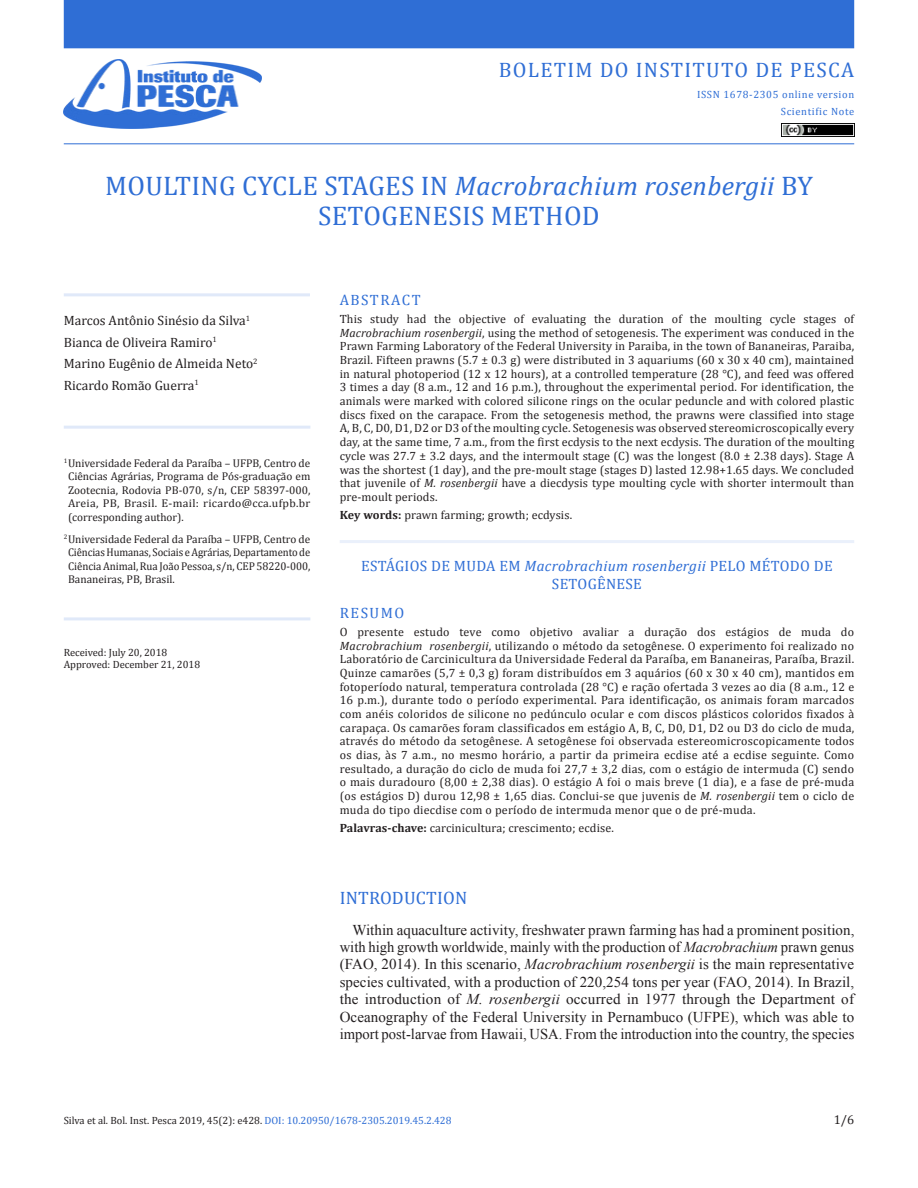
<style>
.page{position:relative;width:918px;height:1188px;background:#fff}
.page>*{position:absolute;margin:0;border:0;box-sizing:border-box;transform-origin:0 0}
.ArticleTitle{font:27px/30px "Cambria";letter-spacing:.01em;color:#2f6ed5;text-align:center}
.t1{font:21px "Cambria";letter-spacing:.06em;color:#2f6ed5}
.Heading1{font:18px "Cambria";letter-spacing:.01em;color:#2f6ed5}
.Paragraph{font:15px/17.4px "Times New Roman";color:#231f20;text-align:justify}
.ArticleTitle-Trans1{font:15px/18.1px "Cambria";letter-spacing:.02em;color:#2f6ed5;text-align:center}
.AbstractTitle{font:15px "Cambria";letter-spacing:.1em;color:#2f6ed5}
.AbstractTitle-Trans1{font:15px "Cambria";letter-spacing:.1em;color:#2f6ed5}
.Authors{font:13.5px "Cambria";color:#231f20}
.t2{font:12.75px "Cambria";color:#231f20}
.Abstract{font:12px/13.6px "Cambria";letter-spacing:.01em;color:#231f20;text-align:justify}
.Abstract-Trans1{font:12px/13.6px "Cambria";letter-spacing:.02em;color:#231f20;text-align:justify}
.Keywords-Trans1{font:12px "Cambria";letter-spacing:.01em;color:#231f20}
.Keywords{font:12px "Cambria";letter-spacing:.01em;color:#231f20}
.AffiliationHead{font:11.25px/13.5px "Cambria";letter-spacing:.025em;color:#231f20;text-align:justify}
.AffiliationFooter{font:11.25px/13.5px "Cambria";letter-spacing:-.005em;color:#231f20;text-align:justify}
.History{font:10.5px "Cambria";color:#231f20}
.t3{font:10.5px "Cambria";letter-spacing:.06em;color:#2f6ed5}
.s1{font-style:italic}
.s2{font-weight:700}
.s3{color:#2f6ed5}
</style>
<div class="page">
<img style="left:64px;top:60px;width:197px;height:68px">
<hr style="left:64px;top:143px;width:790px;height:1px;background:#2f6ed5">
<div style="left:64px;top:0;width:790px;height:48px;background:#2f6ed5"></div>
<img style="left:781px;top:123px;width:73px;height:14px">
<hr style="left:64px;top:293px;width:246px;height:3px;background:#e0e9f9">
<hr style="left:340px;top:540px;width:514px;height:3px;background:#eaf0fb">
<hr style="left:64px;top:426px;width:246px;height:3px;background:#e0e9f9">
<hr style="left:64px;top:617px;width:246px;height:3px;background:#e0e9f9">
<h2 class="t1" style="left:499px;top:57px;width:357px">BOLETIM DO INSTITUTO DE PESCA</h2>
<p class="t3" style="left:697px;top:89px;width:159px">ISSN 1678-2305 online version</p>
<p class="t3" style="left:781px;top:106px;width:75px">Scientific Note</p>
<p class="ArticleTitle" style="left:105px;top:171px;width:709px">MOULTING CYCLE STAGES IN <span class="s1">Macrobrachium rosenbergii</span> BY<br>SETOGENESIS METHOD</p>
<p class="Authors" style="left:64px;top:313px;width:188px">Marcos Antônio Sinésio da Silva<sup>1</sup></p>
<p class="Authors" style="left:64px;top:334px;width:155px">Bianca de Oliveira Ramiro<sup>1</sup></p>
<p class="Authors" style="left:64px;top:356px;width:195px">Marino Eugênio de Almeida Neto<sup>2</sup></p>
<p class="Authors" style="left:64px;top:377px;width:137px">Ricardo Romão Guerra<sup>1</sup></p>
<p class="AffiliationHead" style="left:68px;top:456px;width:244px;text-indent:-4px"><sup>1</sup>Universidade Federal da Paraíba – UFPB, Centro de Ciências Agrárias, Programa de Pós-graduação em Zootecnia, Rodovia PB-070, s/n, CEP 58397-000, Areia, PB, Brasil. E-mail: ricardo@cca.ufpb.br (corresponding author).</p>
<p class="AffiliationFooter" style="left:68px;top:532px;width:244px;text-indent:-4px"><sup>2</sup>Universidade Federal da Paraíba – UFPB, Centro de Ciências Humanas, Sociais e Agrárias, Departamento de Ciência Animal, Rua João Pessoa, s/n, CEP 58220-000, Bananeiras, PB, Brasil.</p>
<p class="History" style="left:64px;top:646px;width:105px">Received: July 20, 2018</p>
<p class="History" style="left:64px;top:658px;width:138px">Approved: December 21, 2018</p>
<p class="AbstractTitle" style="left:340px;top:291px;width:82px">ABSTRACT</p>
<p class="Abstract" style="left:340px;top:312px;width:516px">This study had the objective of evaluating the duration of the moulting cycle stages of <span class="s1">Macrobrachium rosenbergii</span>, using the method of setogenesis. The experiment was conduced in the Prawn Farming Laboratory of the Federal University in Paraiba, in the town of Bananeiras, Paraiba, Brazil. Fifteen prawns (5.7 ± 0.3 g) were distributed in 3 aquariums (60 x 30 x 40 cm), maintained in natural photoperiod (12 x 12 hours), at a controlled temperature (28 °C), and feed was offered 3 times a day (8 a.m., 12 and 16 p.m.), throughout the experimental period. For identification, the animals were marked with colored silicone rings on the ocular peduncle and with colored plastic discs fixed on the carapace. From the setogenesis method, the prawns were classified into stage A, B, C, D0, D1, D2 or D3 of the moulting cycle. Setogenesis was observed stereomicroscopically every day, at the same time, 7 a.m., from the first ecdysis to the next ecdysis. The duration of the moulting cycle was 27.7 ± 3.2 days, and the intermoult stage (C) was the longest (8.0 ± 2.38 days). Stage A was the shortest (1 day), and the pre-moult stage (stages D) lasted 12.98+1.65 days. We concluded that juvenile of <span class="s1">M. rosenbergii</span> have a diecdysis type moulting cycle with shorter intermoult than pre-moult periods.</p>
<p class="Keywords" style="left:340px;top:508px;width:234px"><span class="s2">Key words:</span> prawn farming; growth; ecdysis.</p>
<p class="ArticleTitle-Trans1" style="left:361px;top:557px;width:473px">ESTÁGIOS DE MUDA EM <span class="s1">Macrobrachium rosenbergii</span> PELO MÉTODO DE<br>SETOGÊNESE</p>
<p class="AbstractTitle-Trans1" style="left:340px;top:604px;width:66px">RESUMO</p>
<p class="Abstract-Trans1" style="left:340px;top:625px;width:516px">O presente estudo teve como objetivo avaliar a duração dos estágios de muda do <span class="s1">Macrobrachium rosenbergii</span>, utilizando o método da setogênese. O experimento foi realizado no Laboratório de Carcinicultura da Universidade Federal da Paraíba, em Bananeiras, Paraíba, Brazil.<br>Quinze camarões (5,7 ± 0,3 g) foram distribuídos em 3 aquários (60 x 30 x 40 cm), mantidos em fotoperíodo natural, temperatura controlada (28 °C) e ração ofertada 3 vezes ao dia (8 a.m., 12 e 16 p.m.), durante todo o período experimental. Para identificação, os animais foram marcados com anéis coloridos de silicone no pedúnculo ocular e com discos plásticos coloridos fixados à carapaça. Os camarões foram classificados em estágio A, B, C, D0, D1, D2 ou D3 do ciclo de muda, através do método da setogênese. A setogênese foi observada estereomicroscopicamente todos os dias, às 7 a.m., no mesmo horário, a partir da primeira ecdise até a ecdise seguinte. Como resultado, a duração do ciclo de muda foi 27,7 ± 3,2 dias, com o estágio de intermuda (C) sendo o mais duradouro (8,00 ± 2,38 dias). O estágio A foi o mais breve (1 dia), e a fase de pré-muda (os estágios D) durou 12,98 ± 1,65 dias. Conclui-se que juvenis de <span class="s1">M. rosenbergii</span> tem o ciclo de muda do tipo diecdise com o período de intermuda menor que o de pré-muda.</p>
<p class="Keywords-Trans1" style="left:340px;top:821px;width:276px"><span class="s2">Palavras-chave:</span> carcinicultura; crescimento; ecdise.</p>
<p class="Heading1" style="left:340px;top:888px;width:129px">INTRODUCTION</p>
<p class="Paragraph" style="left:340px;top:921px;width:516px;text-indent:13px">Within aquaculture activity, freshwater prawn farming has had a prominent position, with high growth worldwide, mainly with the production of <span class="s1">Macrobrachium</span> prawn genus (FAO, 2014). In this scenario, <span class="s1">Macrobrachium rosenbergii</span> is the main representative species cultivated, with a production of 220,254 tons per year (FAO, 2014). In Brazil, the introduction of <span class="s1">M. rosenbergii</span> occurred in 1977 through the Department of Oceanography of the Federal University in Pernambuco (UFPE), which was able to import post-larvae from Hawaii, USA. From the introduction into the country, the species</p>
<p class="History" style="left:64px;top:1114px;width:389px">Silva et al. Bol. Inst. Pesca 2019, 45(2): e428. <span class="s3">DOI: 10.20950/1678-2305.2019.45.2.428</span></p>
<p class="t2" style="left:834px;top:1112px;width:22px">1/6</p>
</div>
